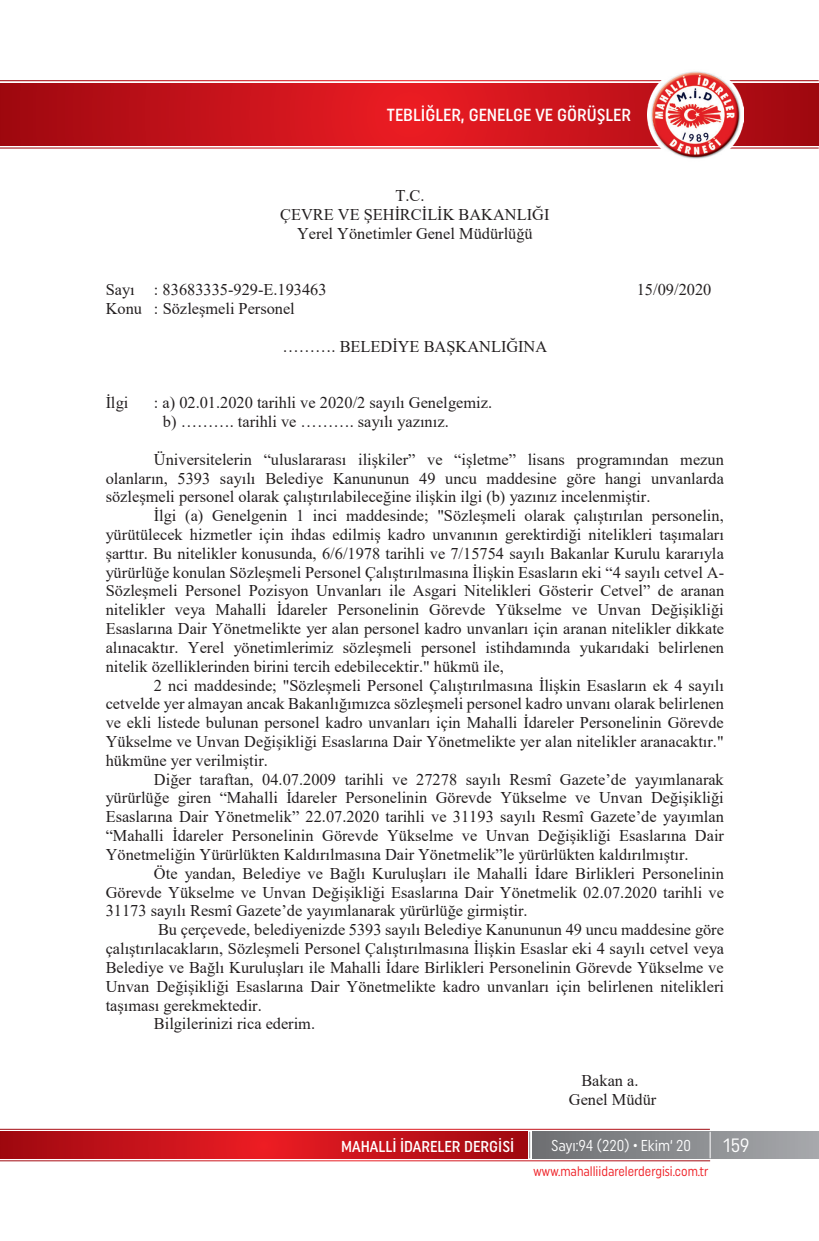
<style>
.page{position:relative;width:819px;height:1241px;background:#fff}
.page>*{position:absolute;margin:0;border:0;box-sizing:border-box;transform-origin:0 0}
.t1{font:19.25px "Uniform Condensed";color:#fff}
.t2{font:500 17.5px "Uniform Condensed";color:#fff}
.t3{font:16.28px/18.7px "Times New Roman";color:#231f20;text-align:justify}
.t4{font:500 15.75px "Uniform Condensed";color:#fff}
.t5{font:15.75px "Uniform Condensed";color:#fff;scale:.95 1}
.t6{font:13.83px "Uniform Condensed";color:#ee1d23;scale:.92 1}
</style>
<div class="page">
<svg style="left:0;top:83px;width:819px;height:62px;background:#c6121a"></svg>
<img style="left:647px;top:71px;width:96px;height:88px">
<div style="left:532px;top:1131px;width:287px;height:27px;background:linear-gradient(to right,#6d6f71,#a8a9ad)"></div>
<svg style="left:0;top:1131px;width:527px;height:27px;background:#c41219"></svg>
<svg style="left:529px;top:1131px;width:1px;height:27px"></svg>
<svg style="left:709px;top:1131px;width:1px;height:27px"></svg>
<p class="t2" style="left:387px;top:105px;width:245px">TEBLİĞLER, GENELGE VE GÖRÜŞLER</p>
<p class="t3" style="left:395px;top:186px;width:31px">T.C.</p>
<p class="t3" style="left:280px;top:205px;width:271px">ÇEVRE VE ŞEHİRCİLİK BAKANLIĞI</p>
<p class="t3" style="left:297px;top:223px;width:237px">Yerel Yönetimler Genel Müdürlüğü</p>
<p class="t3" style="left:106px;top:280px;width:222px">Sayı : 83683335-929-E.193463</p>
<p class="t3" style="left:636px;top:280px;width:76px">15/09/2020</p>
<p class="t3" style="left:106px;top:299px;width:190px">Konu : Sözleşmeli Personel</p>
<p class="t3" style="left:282px;top:336px;width:266px">………. BELEDİYE BAŞKANLIĞINA</p>
<p class="t3" style="left:106px;top:393px;width:24px">İlgi</p>
<p class="t3" style="left:163px;top:393px;width:330px;text-indent:-9px">: a) 02.01.2020 tarihli ve 2020/2 sayılı Genelgemiz. b) ………. tarihli ve ………. sayılı yazınız.</p>
<p class="t3" style="left:106px;top:449px;width:619px;text-indent:48px">Üniversitelerin “uluslararası ilişkiler” ve “işletme” lisans programından mezun olanların, 5393 sayılı Belediye Kanununun 49 uncu maddesine göre hangi unvanlarda sözleşmeli personel olarak çalıştırılabileceğine ilişkin ilgi (b) yazınız incelenmiştir.</p>
<p class="t3" style="left:106px;top:505px;width:620px;text-indent:48px">İlgi (a) Genelgenin 1 inci maddesinde; "Sözleşmeli olarak çalıştırılan personelin, yürütülecek hizmetler için ihdas edilmiş kadro unvanının gerektirdiği nitelikleri taşımaları şarttır. Bu nitelikler konusunda, 6/6/1978 tarihli ve 7/15754 sayılı Bakanlar Kurulu kararıyla yürürlüğe konulan Sözleşmeli Personel Çalıştırılmasına İlişkin Esasların eki “4 sayılı cetvel A-Sözleşmeli Personel Pozisyon Unvanları ile Asgari Nitelikleri Gösterir Cetvel” de aranan nitelikler veya Mahalli İdareler Personelinin Görevde Yükselme ve Unvan Değişikliği Esaslarına Dair Yönetmelikte yer alan personel kadro unvanları için aranan nitelikler dikkate alınacaktır. Yerel yönetimlerimiz sözleşmeli personel istihdamında yukarıdaki belirlenen nitelik özelliklerinden birini tercih edebilecektir." hükmü ile,</p>
<p class="t3" style="left:106px;top:675px;width:620px;text-indent:48px">2 nci maddesinde; "Sözleşmeli Personel Çalıştırılmasına İlişkin Esasların ek 4 sayılı cetvelde yer almayan ancak Bakanlığımızca sözleşmeli personel kadro unvanı olarak belirlenen ve ekli listede bulunan personel kadro unvanları için Mahalli İdareler Personelinin Görevde Yükselme ve Unvan Değişikliği Esaslarına Dair Yönetmelikte yer alan nitelikler aranacaktır." hükmüne yer verilmiştir.</p>
<p class="t3" style="left:106px;top:769px;width:620px;text-indent:48px">Diğer taraftan, 04.07.2009 tarihli ve 27278 sayılı Resmî Gazete’de yayımlanarak yürürlüğe giren “Mahalli İdareler Personelinin Görevde Yükselme ve Unvan Değişikliği Esaslarına Dair Yönetmelik” 22.07.2020 tarihli ve 31193 sayılı Resmî Gazete’de yayımlan “Mahalli İdareler Personelinin Görevde Yükselme ve Unvan Değişikliği Esaslarına Dair Yönetmeliğin Yürürlükten Kaldırılmasına Dair Yönetmelik”le yürürlükten kaldırılmıştır.</p>
<p class="t3" style="left:106px;top:863px;width:619px;text-indent:48px">Öte yandan, Belediye ve Bağlı Kuruluşları ile Mahalli İdare Birlikleri Personelinin Görevde Yükselme ve Unvan Değişikliği Esaslarına Dair Yönetmelik 02.07.2020 tarihli ve 31173 sayılı Resmî Gazete’de yayımlanarak yürürlüğe girmiştir.</p>
<p class="t3" style="left:158px;top:919px;width:567px">Bu çerçevede, belediyenizde 5393 sayılı Belediye Kanununun 49 uncu maddesine göre</p>
<p class="t3" style="left:106px;top:938px;width:620px">çalıştırılacakların, Sözleşmeli Personel Çalıştırılmasına İlişkin Esaslar eki 4 sayılı cetvel veya</p>
<p class="t3" style="left:106px;top:957px;width:619px">Belediye ve Bağlı Kuruluşları ile Mahalli İdare Birlikleri Personelinin Görevde Yükselme ve</p>
<p class="t3" style="left:106px;top:976px;width:619px">Unvan Değişikliği Esaslarına Dair Yönetmelikte kadro unvanları için belirlenen nitelikleri</p>
<p class="t3" style="left:106px;top:995px;width:158px">taşıması gerekmektedir.</p>
<p class="t3" style="left:154px;top:1013px;width:163px">Bilgilerinizi rica ederim.</p>
<p class="t3" style="left:569px;top:1070px;width:89px;text-align:center">Bakan a.<br>Genel Müdür</p>
<p class="t4" style="left:341px;top:1136px;width:175px">MAHALLİ İDARELER DERGİSİ</p>
<p class="t5" style="left:551px;top:1136px;width:149px">Sayı:94 (220) • Ekim‘ 20</p>
<p class="t1" style="left:723px;top:1133px;width:28px">159</p>
<p class="t6" style="left:533px;top:1162px;width:192px">www.mahalliidarelerdergisi.com.tr</p>
</div>
